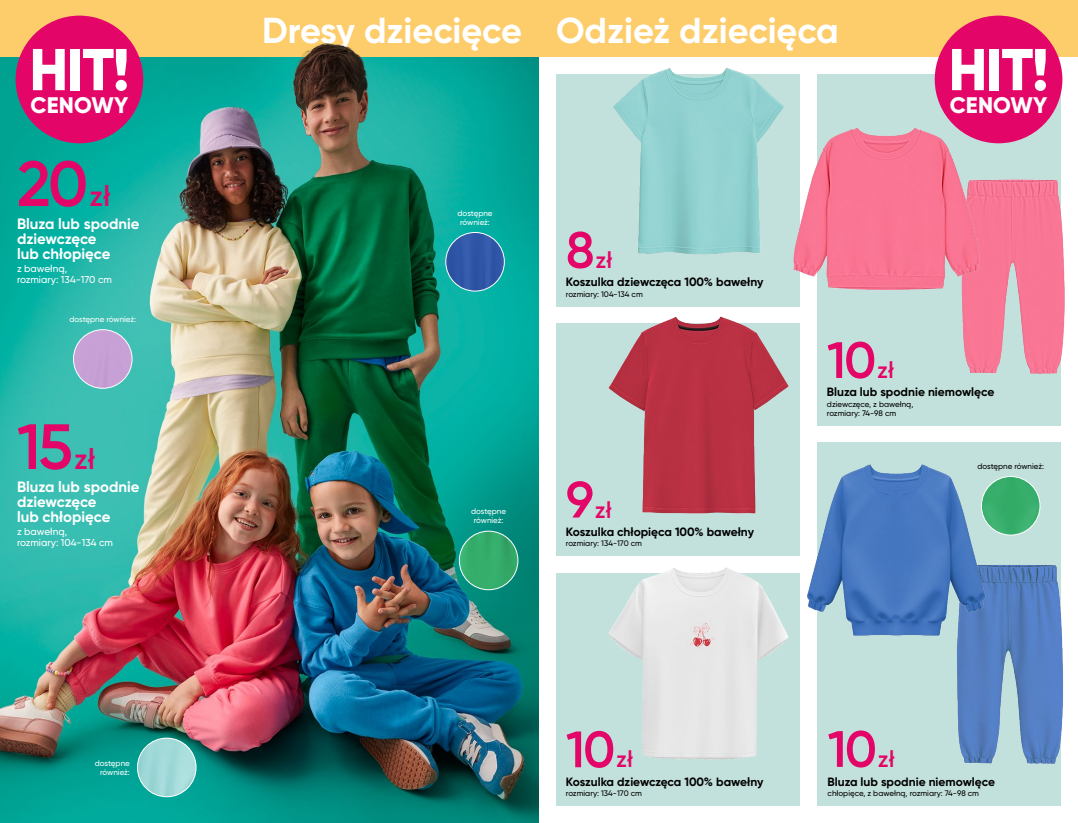
<style>
.page{position:relative;width:1078px;height:823px;background:#fff}
.page>*{position:absolute;margin:0;border:0;box-sizing:border-box;transform-origin:0 0}
.t1{font:600 63.8px "Gilroy";color:#e30567}
.t2{font:800 58.8px "Gilroy";letter-spacing:-.02em;color:#fff}
.t3{font:600 51px "Gilroy";color:#e30567}
.t4{font:700 36px "Gilroy";color:#fff}
.t5{font:600 23px "Gilroy";color:#e30567}
.t6{font:800 22.5px "Gilroy";letter-spacing:.01em;color:#fff}
.t7{font:700 15px/15px "Gilroy";color:#fff}
.t8{font:700 12px "Gilroy";color:#000}
.t9{font:500 10px/11.2px "Gilroy";color:#fff}
.t10{font:500 8px/9px "Gilroy";color:#000}
.t11{font:500 8px/9px "Gilroy";color:#fff;text-align:center}
.s1{font-size:28.8px}
.s2{font-size:51px}
.s3{font-size:23px}
</style>
<div class="page">
<img style="left:0;top:57px;width:539px;height:765px">
<div style="left:539px;top:0;width:538px;height:57px;background:#fdcd6c"></div>
<div style="left:0;top:0;width:539px;height:57px;background:#fdcd6c"></div>
<div style="left:816px;top:442px;width:244px;height:363px;background:#c3e1dc"></div>
<div style="left:556px;top:573px;width:243px;height:232px;background:#c3e1dc"></div>
<div style="left:556px;top:323px;width:243px;height:233px;background:#c3e1dc"></div>
<div style="left:556px;top:74px;width:243px;height:232px;background:#c3e1dc"></div>
<div style="left:816px;top:74px;width:244px;height:351px;background:#c3e1dc"></div>
<img style="left:590px;top:306px;width:210px;height:208px">
<img style="left:613px;top:67px;width:162px;height:187px">
<img style="left:608px;top:567px;width:192px;height:226px">
<img style="left:957px;top:550px;width:106px;height:228px">
<img style="left:789px;top:420px;width:212px;height:258px">
<img style="left:963px;top:165px;width:102px;height:222px">
<img style="left:775px;top:74px;width:222px;height:270px">
<img style="left:459px;top:531px;width:59px;height:58px;border-radius:29px">
<div style="left:459px;top:530px;width:59px;height:60px;border:1px solid #fff;border-radius:50%"></div>
<img style="left:137px;top:737px;width:59px;height:59px;border-radius:29px">
<div style="left:137px;top:737px;width:59px;height:59px;border:1px solid #fff;border-radius:50%"></div>
<div style="left:73px;top:329px;width:59px;height:59px;background:#c7a0d5;border-radius:29px"></div>
<div style="left:73px;top:329px;width:59px;height:59px;border:1px solid #fff;border-radius:50%"></div>
<img style="left:445px;top:232px;width:59px;height:59px;border-radius:29px">
<div style="left:445px;top:232px;width:59px;height:59px;border:1px solid #fff;border-radius:50%"></div>
<img style="left:981px;top:476px;width:58px;height:58px;border-radius:29px">
<div style="left:980px;top:475px;width:60px;height:60px;border:1px solid #fff;border-radius:50%"></div>
<img style="left:232px;top:43px;width:182px;height:141px">
<div style="left:934px;top:16px;width:128px;height:127px;background:#e30567;border-radius:50%"></div>
<div style="left:16px;top:16px;width:127px;height:127px;background:#e30567;border-radius:50%"></div>
<h2 class="t2" style="left:29px;top:32px;width:102px">HIT!</h2>
<h3 class="t6" style="left:31px;top:91px;width:99px">CENOWY</h3>
<h1 class="t1" style="left:17px;top:144px;width:95px">20<span class="s1">zł</span></h1>
<h3 class="t7" style="left:17px;top:216px;width:124px">Bluza lub spodnie dziewczęce<br>lub chłopięce</h3>
<p class="t9" style="left:17px;top:263px;width:96px">z bawełną,<br>rozmiary: 134-170 cm</p>
<p class="t11" style="left:69px;top:314px;width:68px">dostępne również:</p>
<h1 class="t1" style="left:17px;top:407px;width:80px">15<span class="s1">zł</span></h1>
<h3 class="t7" style="left:17px;top:478px;width:124px">Bluza lub spodnie dziewczęce<br>lub chłopięce</h3>
<p class="t9" style="left:17px;top:525px;width:98px">z bawełną,<br>rozmiary: 104-134 cm</p>
<p class="t11" style="left:95px;top:758px;width:37px;text-align:right">dostępne również:</p>
<h3 class="t4" style="left:262px;top:8px;width:578px">Dresy dziecięce Odzież dziecięca</h3>
<p class="t11" style="left:457px;top:208px;width:37px">dostępne również:</p>
<h3 class="t5" style="left:566px;top:245px;width:48px"><span class="s2">8</span>zł</h3>
<h3 class="t8" style="left:566px;top:274px;width:199px">Koszulka dziewczęca 100% bawełny</h3>
<p class="t10" style="left:566px;top:289px;width:78px">rozmiary: 104-134 cm</p>
<h3 class="t3" style="left:826px;top:328px;width:69px">10<span class="s3">zł</span></h3>
<h2 class="t2" style="left:948px;top:32px;width:102px">HIT!</h2>
<h3 class="t6" style="left:949px;top:91px;width:99px">CENOWY</h3>
<h3 class="t8" style="left:826px;top:384px;width:169px">Bluza lub spodnie niemowlęce</h3>
<p class="t10" style="left:826px;top:399px;width:88px">dziewczęce, z bawełną, rozmiary: 74-98 cm</p>
<p class="t11" style="left:471px;top:506px;width:37px">dostępne również:</p>
<h3 class="t5" style="left:566px;top:495px;width:47px"><span class="s2">9</span>zł</h3>
<h3 class="t8" style="left:566px;top:524px;width:189px">Koszulka chłopięca 100% bawełny</h3>
<p class="t10" style="left:566px;top:538px;width:77px">rozmiary: 134-170 cm</p>
<p class="t10" style="left:977px;top:461px;width:68px">dostępne również:</p>
<h3 class="t3" style="left:566px;top:717px;width:69px">10<span class="s3">zł</span></h3>
<h3 class="t8" style="left:566px;top:773px;width:199px">Koszulka dziewczęca 100% bawełny</h3>
<p class="t10" style="left:566px;top:788px;width:77px">rozmiary: 134-170 cm</p>
<h3 class="t3" style="left:827px;top:717px;width:69px">10<span class="s3">zł</span></h3>
<h3 class="t8" style="left:827px;top:773px;width:169px">Bluza lub spodnie niemowlęce</h3>
<p class="t10" style="left:827px;top:788px;width:153px">chłopięce, z bawełną, rozmiary: 74-98 cm</p>
</div>
